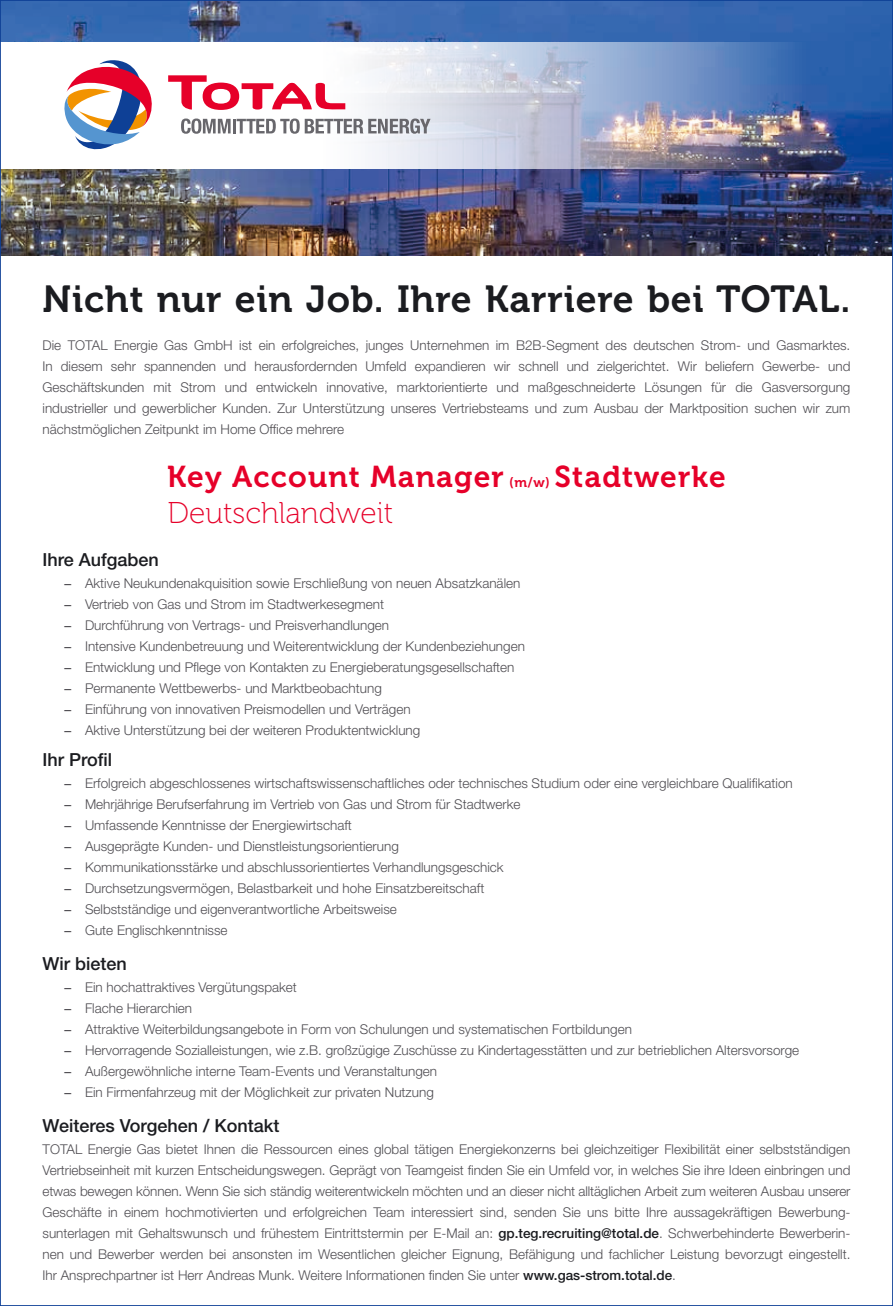
<style>
.page{position:relative;width:893px;height:1306px;background:#fff}
.page>*{position:absolute;margin:0;border:0;box-sizing:border-box;transform-origin:0 0}
.t1{font:37.5px "Museo 700";letter-spacing:.02em;color:#1b1c20}
.t2{font:30px "Museo 700";letter-spacing:.04em;color:#e60029}
.t3{font:30px "Museo 100";color:#e60029}
.t4{font:500 18px "Helvetica Neue LT Pro";color:#1b1c20}
.t5{font:300 13.5px/21px "Helvetica Neue LT Pro";color:#504e53}
.t6{font:13.5px "Museo 700";color:#e60029}
.t7{font:condensed 5.7px/10.1px "Helvetica";letter-spacing:.02em;color:#1b1c20}
.s1{font-family:"Helvetica Neue LT Std";font-weight:400;font-stretch:expanded}
.s2{font-weight:500;color:#1b1c20}
</style>
<div class="page">
<img style="left:2px;top:2px;width:889px;height:253px">
<img style="left:2px;top:43px;width:889px;height:126px">
<svg style="left:168px;top:75px;width:177px;height:35px"></svg>
<svg style="left:181px;top:118px;width:50px;height:16px"></svg>
<hr style="left:233px;top:119px;width:3px;height:14px;background:#68676c">
<svg style="left:237px;top:118px;width:194px;height:16px"></svg>
<svg style="left:64px;top:60px;width:93px;height:90px"></svg>
<h1 class="t1" style="left:43px;top:278px;width:809px">Nicht nur ein Job. Ihre Karriere bei TOTAL.</h1>
<p class="t5" style="left:43px;top:334px;width:809px;text-align:justify">Die TOTAL Energie Gas GmbH ist ein erfolgreiches, junges Unternehmen im B2B-Segment des deutschen Strom- und Gasmarktes.<br>In diesem sehr spannenden und herausfordernden Umfeld expandieren wir schnell und zielgerichtet. Wir beliefern Gewerbe- und Geschäftskunden mit Strom und entwickeln innovative, marktorientierte und maßgeschneiderte Lösungen für die Gasversorgung industrieller und gewerblicher Kunden. Zur Unterstützung unseres Vertriebsteams und zum Ausbau der Marktposition suchen wir zum nächstmöglichen Zeitpunkt im Home Office mehrere</p>
<h2 class="t2" style="left:167px;top:459px;width:338px">Key Account Manager</h2>
<p class="t6" style="left:509px;top:474px;width:42px">(m/w)</p>
<h2 class="t2" style="left:555px;top:459px;width:173px">Stadtwerke</h2>
<h2 class="t3" style="left:167px;top:496px;width:227px">Deutschlandweit</h2>
<p class="t7" style="left:110px;top:293px;width:41px">M100% Y80%<br>M48% Y100%</p>
<p class="t7" style="left:416px;top:308px;width:38px">M100% Y80%</p>
<h3 class="t4" style="left:43px;top:548px;width:118px">Ihre Aufgaben</h3>
<p class="t5" style="left:64px;top:572px;width:463px"><span class="s1">−</span> Aktive Neukundenakquisition sowie Erschließung von neuen Absatzkanälen <span class="s1">−</span> Vertrieb von Gas und Strom im Stadtwerkesegment<br><span class="s1">−</span> Durchführung von Vertrags- und Preisverhandlungen<br><span class="s1">−</span> Intensive Kundenbetreuung und Weiterentwicklung der Kundenbeziehungen <span class="s1">−</span> Entwicklung und Pflege von Kontakten zu Energieberatungsgesellschaften <span class="s1">−</span> Permanente Wettbewerbs- und Marktbeobachtung<br><span class="s1">−</span> Einführung von innovativen Preismodellen und Verträgen<br><span class="s1">−</span> Aktive Unterstützung bei der weiteren Produktentwicklung</p>
<h3 class="t4" style="left:43px;top:748px;width:71px">Ihr Profil</h3>
<p class="t5" style="left:64px;top:772px;width:730px"><span class="s1">−</span> Erfolgreich abgeschlossenes wirtschaftswissenschaftliches oder technisches Studium oder eine vergleichbare Qualifikation <span class="s1">−</span> Mehrjährige Berufserfahrung im Vertrieb von Gas und Strom für Stadtwerke<br><span class="s1">−</span> Umfassende Kenntnisse der Energiewirtschaft<br><span class="s1">−</span> Ausgeprägte Kunden- und Dienstleistungsorientierung<br><span class="s1">−</span> Kommunikationsstärke und abschlussorientiertes Verhandlungsgeschick<br><span class="s1">−</span> Durchsetzungsvermögen, Belastbarkeit und hohe Einsatzbereitschaft<br><span class="s1">−</span> Selbstständige und eigenverantwortliche Arbeitsweise<br><span class="s1">−</span> Gute Englischkenntnisse</p>
<h3 class="t4" style="left:43px;top:952px;width:86px">Wir bieten</h3>
<p class="t5" style="left:64px;top:976px;width:737px"><span class="s1">−</span> Ein hochattraktives Vergütungspaket<br><span class="s1">−</span> Flache Hierarchien<br><span class="s1">−</span> Attraktive Weiterbildungsangebote in Form von Schulungen und systematischen Fortbildungen<br><span class="s1">−</span> Hervorragende Sozialleistungen, wie z.B. großzügige Zuschüsse zu Kindertagesstätten und zur betrieblichen Altersvorsorge <span class="s1">−</span> Außergewöhnliche interne Team-Events und Veranstaltungen<br><span class="s1">−</span> Ein Firmenfahrzeug mit der Möglichkeit zur privaten Nutzung</p>
<h3 class="t4" style="left:43px;top:1114px;width:239px">Weiteres Vorgehen / Kontakt</h3>
<p class="t5" style="left:43px;top:1138px;width:809px;text-align:justify">TOTAL Energie Gas bietet Ihnen die Ressourcen eines global tätigen Energiekonzerns bei gleichzeitiger Flexibilität einer selbstständigen Vertriebseinheit mit kurzen Entscheidungswegen. Geprägt von Teamgeist finden Sie ein Umfeld vor, in welches Sie ihre Ideen einbringen und etwas bewegen können. Wenn Sie sich ständig weiterentwickeln möchten und an dieser nicht alltäglichen Arbeit zum weiteren Ausbau unserer Geschäfte in einem hochmotivierten und erfolgreichen Team interessiert sind, senden Sie uns bitte Ihre aussagekräftigen Bewerbung&shy;sunterlagen mit Gehaltswunsch und frühestem Eintrittstermin per E-Mail an: <span class="s2">gp.teg.recruiting@total.de</span>. Schwerbehinderte Bewerberin&shy;nen und Bewerber werden bei ansonsten im Wesentlichen gleicher Eignung, Befähigung und fachlicher Leistung bevorzugt eingestellt.<br>Ihr Ansprechpartner ist Herr Andreas Munk. Weitere Informationen finden Sie unter <span class="s2">www.gas-strom.total.de</span>.</p>
</div>
